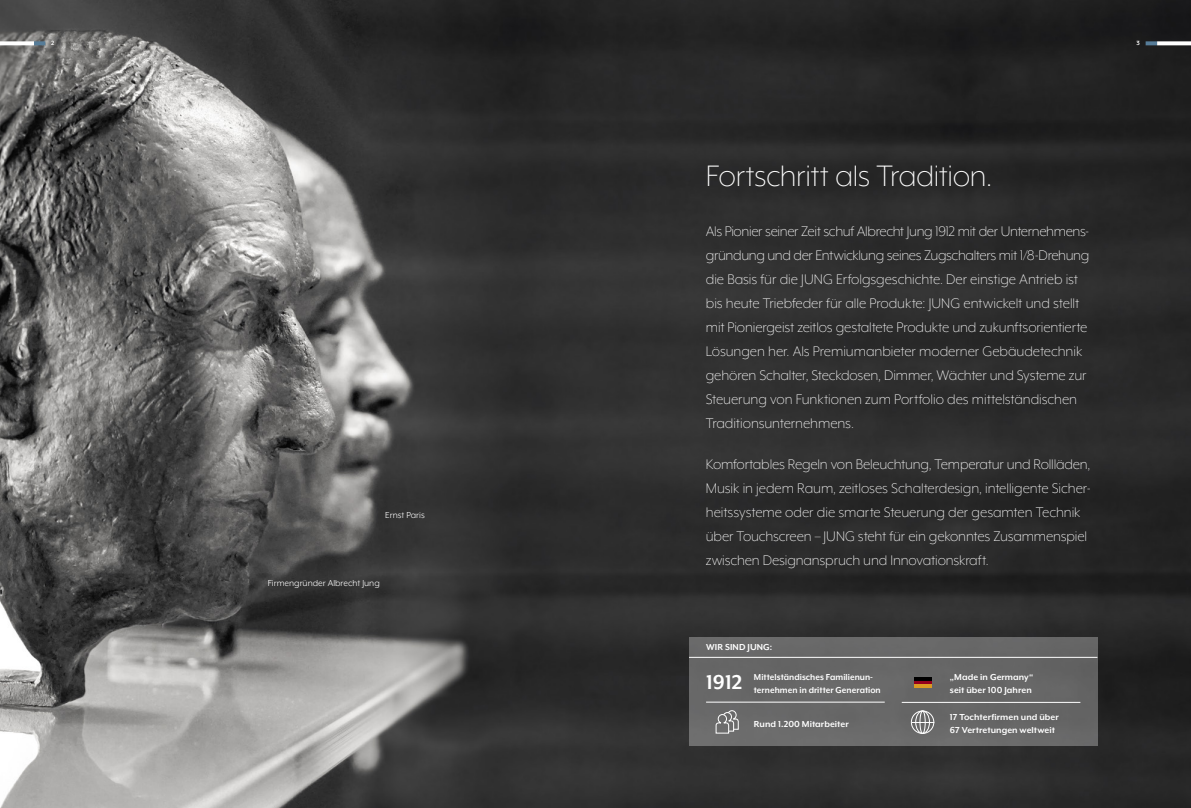
<style>
.page{position:relative;width:1191px;height:808px;background:#fff}
.page>*{position:absolute;margin:0;border:0;box-sizing:border-box;transform-origin:0 0}
.t1{font:300 34px "Mr Eaves XL Mod OT";letter-spacing:-.015em;color:#fff}
.t2{font:700 23px "Mr Eaves XL Mod OT";color:#fff}
.t3{font:300 16px/24px "Mr Eaves XL Mod OT";letter-spacing:-.005em;color:#fff}
.t4{font:700 10px/13px "Mr Eaves XL Mod OT";letter-spacing:.005em;color:#fff}
.t5{font:700 10px/13px "Mr Eaves XL Mod OT";letter-spacing:.005em;color:#fff;scale:.95 1}
.t6{font:10px "Mr Eaves XL Mod OT";color:#fff}
.t7{font:700 7px "Mr Eaves XL Mod OT";color:#fff}
</style>
<div class="page">
<img style="left:0;top:0;width:1191px;height:808px">
<div style="left:689px;top:637px;width:408px;height:109px;background:#686868"></div>
<hr style="left:706px;top:702px;width:178px;height:1px;background:#fff">
<hr style="left:689px;top:657px;width:408px;height:1px;background:#fff">
<hr style="left:901px;top:702px;width:179px;height:1px;background:#fff">
<div style="left:911px;top:710px;width:23px;height:24px;border:1px solid #fff;border-radius:50%"></div>
<div style="left:915px;top:710px;width:15px;height:24px;border:1px solid #fff;border-radius:50%"></div>
<div style="left:919px;top:710px;width:6px;height:24px;border:1px solid #fff;border-radius:50%"></div>
<svg style="left:911px;top:722px;width:23px;height:1px"></svg>
<hr style="left:913px;top:678px;width:18px;height:3px;background:#000">
<hr style="left:913px;top:681px;width:18px;height:3px;background:#93001d">
<hr style="left:913px;top:684px;width:18px;height:3px;background:#da9a23">
<svg style="left:715px;top:710px;width:24px;height:24px"></svg>
<svg style="left:1145px;top:41px;width:12px;height:4px"></svg>
<svg style="left:34px;top:41px;width:11px;height:4px"></svg>
<svg style="left:1157px;top:41px;width:34px;height:4px"></svg>
<svg style="left:0;top:41px;width:34px;height:4px"></svg>
<p class="t7" style="left:51px;top:40px;width:5px">2</p>
<p class="t7" style="left:1136px;top:40px;width:5px">3</p>
<p class="t6" style="left:385px;top:510px;width:41px">Ernst Paris</p>
<p class="t6" style="left:268px;top:578px;width:113px">Firmengründer Albrecht Jung</p>
<h1 class="t1" style="left:706px;top:159px;width:288px">Fortschritt als Tradition.</h1>
<p class="t3" style="left:706px;top:219px;width:385px">Als Pionier seiner Zeit schuf Albrecht Jung 1912 mit der Unternehmens&shy;gründung und der Entwicklung seines Zugschalters mit 1/8-Drehung die Basis für die JUNG Erfolgsgeschichte. Der einstige Antrieb ist bis heute Triebfeder für alle Produkte: JUNG entwickelt und stellt mit Pioniergeist zeitlos gestaltete Produkte und zukunftsorientierte Lösungen her. Als Premiumanbieter moderner Gebäudetechnik gehören Schalter, Steckdosen, Dimmer, Wächter und Systeme zur Steuerung von Funktionen zum Portfolio des mittelständischen Traditionsunternehmens.</p>
<p class="t3" style="left:706px;top:452px;width:386px">Komfortables Regeln von Beleuchtung, Temperatur und Rollläden, Musik in jedem Raum, zeitloses Schalterdesign, intelligente Sicher&shy;heitssysteme oder die smarte Steuerung der gesamten Technik über Touchscreen – JUNG steht für ein gekonntes Zusammenspiel zwischen Designanspruch und Innovationskraft.</p>
<p class="t4" style="left:706px;top:641px;width:68px">WIR SIND JUNG:</p>
<h2 class="t2" style="left:706px;top:670px;width:38px">1912</h2>
<p class="t4" style="left:950px;top:670px;width:85px">„Made in Germany“ seit über 100 Jahren</p>
<p class="t4" style="left:950px;top:710px;width:110px">17 Tochterfirmen und über<br>67 Vertretungen weltweit</p>
<p class="t5" style="left:754px;top:670px;width:135px">Mittelständisches Familienun&shy;ternehmen in dritter Generation</p>
<p class="t4" style="left:754px;top:718px;width:96px">Rund 1.200 Mitarbeiter</p>
</div>
